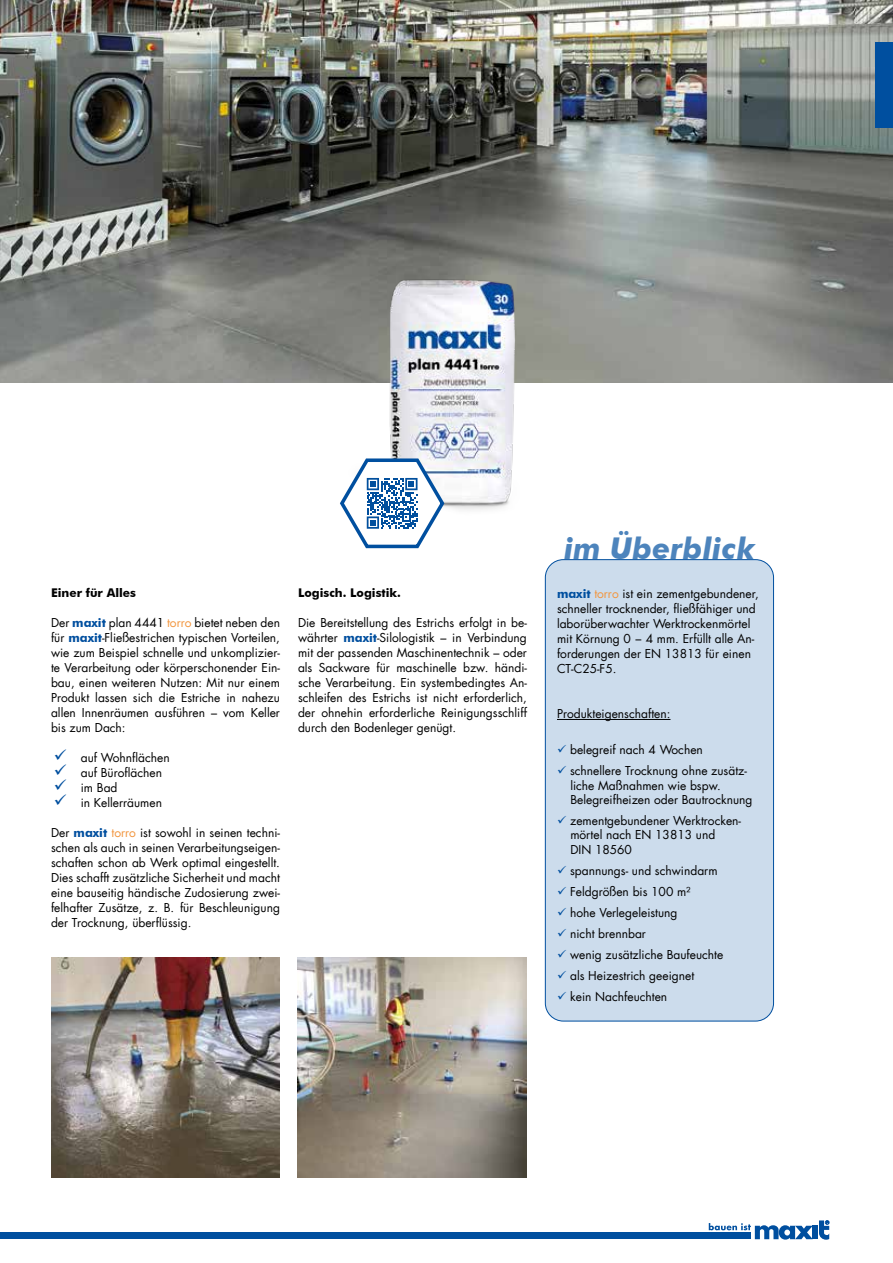
<style>
.page{position:relative;width:893px;height:1263px;background:#fff}
.page>*{position:absolute;margin:0;border:0;box-sizing:border-box;transform-origin:0 0}
.t1{font:italic 700 30px "Futura BT";color:#4d84bc}
.t2{font:12px/15px "Futura LT";color:#000}
.t3{font:700 12px "Futura BT";color:#000}
.s1{font-family:"Futura BT";font-weight:700;color:#004f9f}
.s2{color:#f2963f}
.s3{font-family:"Futura LT Pro"}
.s4{color:#004f9f}
</style>
<div class="page">
<div style="left:0;top:1232px;width:751px;height:7px;background:#004f9f"></div>
<svg style="left:819px;top:1220px;width:10px;height:20px"></svg>
<div style="left:813px;top:1226px;width:5px;height:13px;background:#004f9f"></div>
<svg style="left:709px;top:1223px;width:104px;height:17px"></svg>
<img style="left:0;top:0;width:893px;height:383px">
<div style="left:876px;top:43px;width:17px;height:85px;background:#004f9f"></div>
<img style="left:51px;top:958px;width:229px;height:220px">
<img style="left:298px;top:958px;width:229px;height:220px">
<div style="left:545px;top:560px;width:228px;height:461px;background:#ccdcec;border-radius:18px"></div>
<div style="left:545px;top:559px;width:229px;height:462px;border:1px solid #004f9f;border-radius:18px"></div>
<hr style="left:557px;top:719px;width:113px;height:1px;background:#000">
<img style="left:334px;top:272px;width:193px;height:238px">
<svg style="left:338px;top:455px;width:108px;height:94px"></svg>
<p class="t3" style="left:51px;top:585px;width:87px">Einer für Alles</p>
<p class="t2" style="left:51px;top:615px;width:230px;text-align:justify">Der <span class="s1">maxit</span> plan 4441 <span class="s2">torro</span> bietet neben den für <span class="s1">maxit</span>-Fließestrichen typischen Vorteilen, wie zum Beispiel schnelle und unkomplizier&shy;te Verarbeitung oder körperschonender Ein&shy;bau, einen weiteren Nutzen: Mit nur einem Produkt lassen sich die Estriche in nahezu allen Innenräumen ausführen – vom Keller bis zum Dach:</p>
<p class="t2" style="left:81px;top:750px;width:90px">auf Wohnflächen auf Büroflächen im Bad<br>in Kellerräumen</p>
<p class="t2" style="left:51px;top:825px;width:230px;text-align:justify">Der <span class="s1">maxit</span> <span class="s2">torro</span> ist sowohl in seinen techni&shy;schen als auch in seinen Verarbeitungseigen&shy;schaften schon ab Werk optimal eingestellt.<br>Dies schafft zusätzliche Sicherheit und macht eine bauseitig händische Zudosierung zwei&shy;felhafter Zusätze, z. B. für Beschleunigung der Trocknung, überflüssig.</p>
<p class="t3" style="left:298px;top:586px;width:104px">Logisch. Logistik.</p>
<p class="t2" style="left:298px;top:615px;width:230px;text-align:justify">Die Bereitstellung des Estrichs erfolgt in be&shy;währter <span class="s1">maxit</span>-Silologistik – in Verbindung mit der passenden Maschinentechnik – oder als Sackware für maschinelle bzw. händi&shy;sche Verarbeitung. Ein systembedingtes An&shy;schleifen des Estrichs ist nicht erforderlich, der ohnehin erforderliche Reinigungsschliff durch den Bodenleger genügt.</p>
<h1 class="t1" style="left:564px;top:530px;width:192px">im Überblick</h1>
<p class="t2" style="left:557px;top:586px;width:203px"><span class="s1">maxit</span> <span class="s2">torro</span> ist ein zementgebundener, schneller trocknender, fließfähiger und laborüberwachter Werktrockenmörtel mit Körnung 0 <span class="s3">−</span> 4 mm. Erfüllt alle An&shy;forderungen der EN 13813 für einen CT-C25-F5.</p>
<p class="t2" style="left:557px;top:706px;width:115px">Produkteigenschaften:</p>
<p class="t2" style="left:557px;top:742px;width:147px"><span class="s4">✓</span> belegreif nach 4 Wochen</p>
<p class="t2" style="left:570px;top:764px;width:184px;line-height:14.4px;text-indent:-13px"><span class="s4">✓</span> schnellere Trocknung ohne zusätz&shy;liche Maßnahmen wie bspw.<br>Belegreifheizen oder Bautrocknung</p>
<p class="t2" style="left:570px;top:814px;width:172px;line-height:14.4px;text-indent:-13px"><span class="s4">✓</span> zementgebundener Werktrocken&shy;mörtel nach EN 13813 und<br>DIN 18560</p>
<p class="t2" style="left:557px;top:863px;width:162px"><span class="s4">✓</span> spannungs- und schwindarm</p>
<p class="t2" style="left:557px;top:884px;width:135px"><span class="s4">✓</span> Feldgrößen bis 100 m²</p>
<p class="t2" style="left:557px;top:905px;width:122px"><span class="s4">✓</span> hohe Verlegeleistung</p>
<p class="t2" style="left:557px;top:926px;width:90px"><span class="s4">✓</span> nicht brennbar</p>
<p class="t2" style="left:557px;top:947px;width:168px"><span class="s4">✓</span> wenig zusätzliche Baufeuchte</p>
<p class="t2" style="left:557px;top:968px;width:139px"><span class="s4">✓</span> als Heizestrich geeignet</p>
<p class="t2" style="left:557px;top:989px;width:112px"><span class="s4">✓</span> kein Nachfeuchten</p>
</div>
